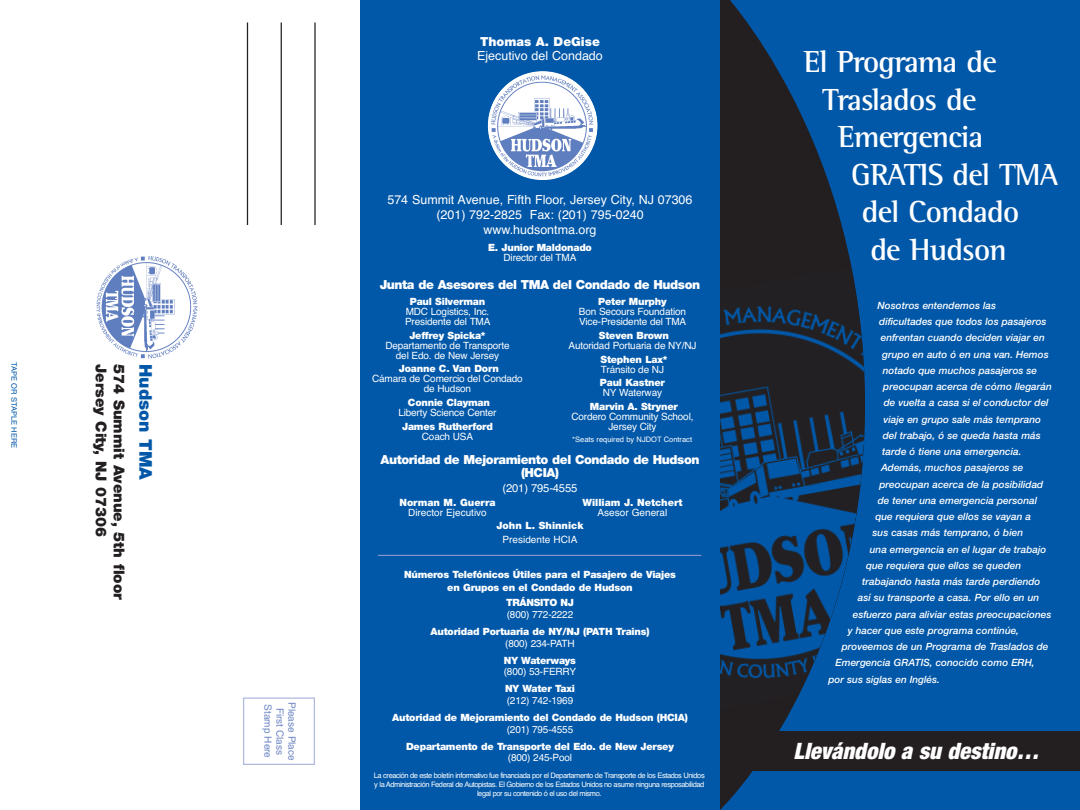
<style>
.page{position:relative;width:1080px;height:810px;background:#fff}
.page>*{position:absolute;margin:0;border:0;box-sizing:border-box;transform-origin:0 0}
.t1{font:700 31.25px "Rotis Semi Serif";letter-spacing:-.03em;color:#fff}
.t2{font:italic 900 condensed 22.62px "Helvetica Neue";color:#fff}
.t3{font:900 17.5px "Helvetica Neue";color:#0157a8}
.t4{font:900 15px "Helvetica Neue";color:#231f20}
.t5{font:12.5px/15px "Helvetica";color:#fff;text-align:center}
.t6{font:900 12.5px/13.8px "Helvetica Neue";letter-spacing:-.035em;color:#fff;text-align:center}
.t7{font:900 12.5px "Helvetica Neue";color:#fff}
.t8{font:11.25px "Helvetica";letter-spacing:-.015em;color:#fff}
.t9{font:italic 500 10px "Helvetica Neue";color:#fff}
.t10{font:10px/10px "Helvetica";letter-spacing:-.015em;color:#fff;text-align:center}
.t11{font:900 10px/12.9px "Helvetica Neue";letter-spacing:-.02em;color:#fff;text-align:center}
.t12{font:900 10px "Helvetica Neue";color:#fff}
.t13{font:10px "Helvetica";color:#6d86c3}
.t14{font:7.5px/9px "Helvetica";letter-spacing:-.055em;color:#fff;text-align:center}
.t15{font:7.5px "Helvetica";color:#fff}
.t16{font:7.5px "Helvetica";color:#0157a8}
</style>
<div class="page">
<div style="left:360px;top:0;width:720px;height:810px;background:#0157a8"></div>
<div style="left:720px;top:732px;width:360px;height:39px;background:#231f20"></div>
<hr style="left:314px;top:22px;width:2px;height:203px;background:#231f20">
<hr style="left:281px;top:22px;width:1px;height:203px;background:#231f20">
<hr style="left:247px;top:22px;width:1px;height:203px;background:#231f20">
<img style="left:96px;top:256px;width:102px;height:103px">
<div style="left:243px;top:698px;width:72px;height:67px;border:1px solid #afbadd"></div>
<svg style="left:720px;top:0;width:145px;height:810px;fill:#231f20"></svg>
<img style="left:720px;top:258px;width:145px;height:453px">
<hr style="left:378px;top:555px;width:323px;height:1px;background:#8295cb">
<img style="left:488px;top:71px;width:109px;height:109px;border-radius:50%">
<p class="t16" style="left:17px;top:362px;width:87px;rotate:90deg">TAPE OR STAPLE HERE</p>
<h3 class="t4" style="left:107px;top:364px;width:175px;rotate:90deg">Jersey City, NJ 07306</h3>
<h3 class="t4" style="left:125px;top:364px;width:237px;rotate:90deg">574 Summit Avenue, 5th floor</h3>
<h3 class="t3" style="left:152px;top:364px;width:117px;rotate:90deg">Hudson TMA</h3>
<p class="t13" style="left:296px;top:702px;width:60px;rotate:90deg">Please Place</p>
<p class="t13" style="left:272px;top:704px;width:55px;rotate:90deg">Stamp Here</p>
<p class="t13" style="left:284px;top:708px;width:49px;rotate:90deg">First Class</p>
<p class="t7" style="left:480px;top:37px;width:121px">Thomas A. DeGise</p>
<p class="t5" style="left:477px;top:49px;width:127px">Ejecutivo del Condado</p>
<p class="t5" style="left:387px;top:193px;width:307px">574 Summit Avenue, Fifth Floor, Jersey City, NJ 07306 (201) 792-2825 Fax: (201) 795-0240 www.hudsontma.org</p>
<p class="t11" style="left:488px;top:242px;width:105px">E. Junior Maldonado</p>
<p class="t10" style="left:504px;top:254px;width:74px">Director del TMA</p>
<p class="t6" style="left:380px;top:278px;width:322px">Junta de Asesores del TMA del Condado de Hudson</p>
<p class="t11" style="left:410px;top:296px;width:77px">Paul Silverman</p>
<p class="t10" style="left:405px;top:307px;width:87px;text-align:left">MDC Logistics, Inc.<br>Presidente del TMA</p>
<p class="t11" style="left:409px;top:330px;width:78px">Jeffrey Spicka*</p>
<p class="t10" style="left:385px;top:341px;width:126px">Departamento de Transporte del Edo. de New Jersey</p>
<p class="t11" style="left:399px;top:363px;width:102px">Joanne C. Van Dorn</p>
<p class="t10" style="left:372px;top:375px;width:152px">Cámara de Comercio del Condado de Hudson</p>
<p class="t11" style="left:408px;top:397px;width:83px">Connie Clayman</p>
<p class="t10" style="left:398px;top:409px;width:100px">Liberty Science Center</p>
<p class="t11" style="left:402px;top:421px;width:92px">James Rutherford</p>
<p class="t10" style="left:422px;top:432px;width:53px">Coach USA</p>
<p class="t11" style="left:598px;top:296px;width:70px">Peter Murphy</p>
<p class="t10" style="left:579px;top:308px;width:109px;text-align:left">Bon Secours Foundation<br>Vice-Presidente del TMA</p>
<p class="t11" style="left:599px;top:330px;width:71px">Steven Brown</p>
<p class="t10" style="left:568px;top:341px;width:129px">Autoridad Portuaria de NY/NJ</p>
<p class="t11" style="left:601px;top:353px;width:68px">Stephen Lax*</p>
<p class="t10" style="left:601px;top:365px;width:65px">Tránsito de NJ</p>
<p class="t11" style="left:600px;top:377px;width:67px">Paul Kastner</p>
<p class="t10" style="left:603px;top:389px;width:61px">NY Waterway</p>
<p class="t11" style="left:590px;top:401px;width:90px">Marvin A. Stryner</p>
<p class="t10" style="left:571px;top:413px;width:124px">Cordero Community School,<br>Jersey City</p>
<p class="t15" style="left:572px;top:437px;width:121px">*Seats required by NJDOT Contract</p>
<p class="t6" style="left:380px;top:453px;width:321px">Autoridad de Mejoramiento del Condado de Hudson (HCIA)</p>
<p class="t8" style="left:503px;top:484px;width:76px">(201) 795-4555</p>
<p class="t12" style="left:399px;top:499px;width:98px">Norman M. Guerra</p>
<p class="t10" style="left:408px;top:509px;width:80px">Director Ejecutivo</p>
<p class="t12" style="left:582px;top:499px;width:102px">William J. Netchert</p>
<p class="t10" style="left:598px;top:509px;width:71px">Asesor General</p>
<p class="t12" style="left:497px;top:522px;width:88px">John L. Shinnick</p>
<p class="t10" style="left:503px;top:535px;width:76px">Presidente HCIA</p>
<p class="t11" style="left:404px;top:569px;width:273px">Números Telefónicos Útiles para el Pasajero de Viajes en Grupos en el Condado de Hudson</p>
<p class="t11" style="left:506px;top:597px;width:69px">TRÁNSITO NJ</p>
<p class="t10" style="left:507px;top:610px;width:68px">(800) 772-2222</p>
<p class="t11" style="left:430px;top:626px;width:221px">Autoridad Portuaria de NY/NJ (PATH Trains)</p>
<p class="t10" style="left:505px;top:639px;width:71px">(800) 234-PATH</p>
<p class="t11" style="left:504px;top:654px;width:74px">NY Waterways</p>
<p class="t10" style="left:504px;top:668px;width:74px">(800) 53-FERRY</p>
<p class="t11" style="left:505px;top:683px;width:71px">NY Water Taxi</p>
<p class="t10" style="left:507px;top:696px;width:68px">(212) 742-1969</p>
<p class="t11" style="left:392px;top:712px;width:297px">Autoridad de Mejoramiento del Condado de Hudson (HCIA)</p>
<p class="t10" style="left:507px;top:725px;width:68px">(201) 795-4555</p>
<p class="t11" style="left:406px;top:740px;width:269px">Departamento de Transporte del Edo. de New Jersey</p>
<p class="t10" style="left:508px;top:754px;width:66px">(800) 245-Pool</p>
<p class="t14" style="left:374px;top:772px;width:332px">La creación de este boletín informativo fue financiada por el Departamento de Transporte de los Estados Unidos y la Administración Federal de Autopistas. El Gobierno de los Estados Unidos no asume ninguna resposabilidad legal por su contenido ó el uso del mismo.</p>
<h1 class="t1" style="left:804px;top:51px;width:194px">El Programa de</h1>
<h1 class="t1" style="left:823px;top:88px;width:155px">Traslados de</h1>
<h1 class="t1" style="left:838px;top:126px;width:147px">Emergencia</h1>
<h1 class="t1" style="left:851px;top:163px;width:209px">GRATIS del TMA</h1>
<h1 class="t1" style="left:862px;top:201px;width:159px">del Condado</h1>
<h1 class="t1" style="left:870px;top:238px;width:138px">de Hudson</h1>
<p class="t9" style="left:878px;top:302px;width:120px">Nosotros entendemos las</p>
<p class="t9" style="left:879px;top:318px;width:169px">dificultades que todos los pasajeros</p>
<p class="t9" style="left:881px;top:334px;width:165px">enfrentan cuando deciden viajar en</p>
<p class="t9" style="left:882px;top:351px;width:168px">grupo en auto ó en una van. Hemos</p>
<p class="t9" style="left:883px;top:367px;width:156px">notado que muchos pasajeros se</p>
<p class="t9" style="left:883px;top:383px;width:170px">preocupan acerca de cómo llegarán</p>
<p class="t9" style="left:884px;top:399px;width:166px">de vuelta a casa si el conductor del</p>
<p class="t9" style="left:883px;top:416px;width:159px">viaje en grupo sale más temprano</p>
<p class="t9" style="left:883px;top:432px;width:159px">del trabajo, ó se queda hasta más</p>
<p class="t9" style="left:882px;top:448px;width:141px">tarde ó tiene una emergencia.</p>
<p class="t9" style="left:881px;top:464px;width:144px">Además, muchos pasajeros se</p>
<p class="t9" style="left:879px;top:481px;width:165px">preocupan acerca de la posibilidad</p>
<p class="t9" style="left:878px;top:497px;width:161px">de tener una emergencia personal</p>
<p class="t9" style="left:875px;top:513px;width:157px">que requiera que ellos se vayan a</p>
<p class="t9" style="left:873px;top:529px;width:152px">sus casas más temprano, ó bien</p>
<p class="t9" style="left:870px;top:546px;width:178px">una emergencia en el lugar de trabajo</p>
<p class="t9" style="left:866px;top:562px;width:157px">que requiera que ellos se queden</p>
<p class="t9" style="left:862px;top:578px;width:180px">trabajando hasta más tarde perdiendo</p>
<p class="t9" style="left:858px;top:594px;width:183px">así su transporte a casa. Por ello en un</p>
<p class="t9" style="left:853px;top:611px;width:200px">esfuerzo para aliviar estas preocupaciones</p>
<p class="t9" style="left:848px;top:627px;width:173px">y hacer que este programa continúe,</p>
<p class="t9" style="left:842px;top:643px;width:208px">proveemos de un Programa de Traslados de</p>
<p class="t9" style="left:836px;top:659px;width:201px">Emergencia GRATIS, conocido como ERH,</p>
<p class="t9" style="left:828px;top:676px;width:113px">por sus siglas en Inglés.</p>
<h2 class="t2" style="left:794px;top:743px;width:251px">Llevándolo a su destino…</h2>
</div>
